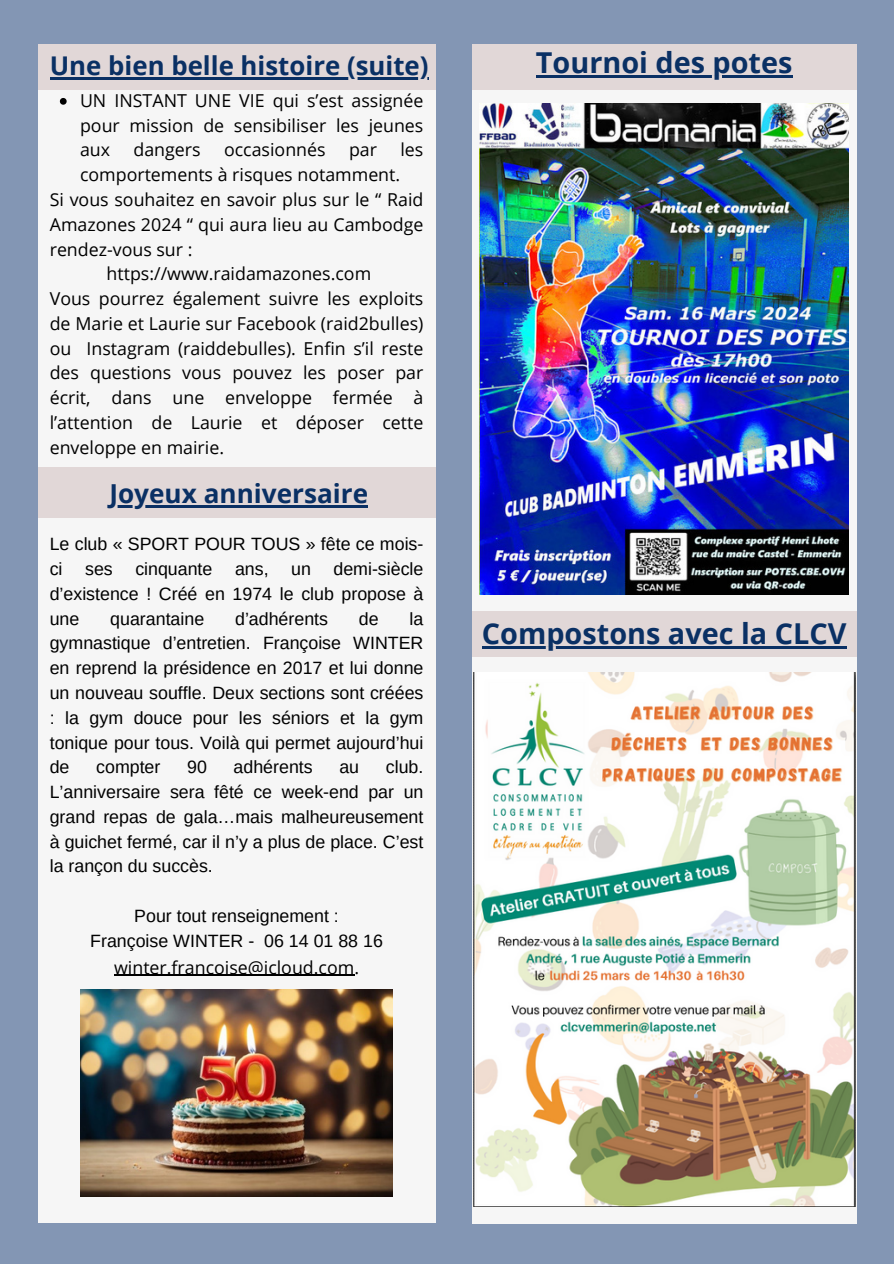
<style>
.page{position:relative;width:894px;height:1264px;background:#fff}
.page>*{position:absolute;margin:0;border:0;box-sizing:border-box;transform-origin:0 0}
.t1{font:700 28.8px "Open Sans";color:#0a3064}
.t2{font:700 26.1px "Open Sans";color:#0a3064}
.t3{font:700 25.8px "Open Sans";color:#0a3064}
.t4{font:17.85px/24.8px "Arimo";color:#000;text-align:justify}
.t5{font:17.85px/24.8px "Open Sans";color:#000;text-align:justify}
</style>
<div class="page">
<div style="left:0;top:0;width:893px;height:1263px;background:#8396b4"></div>
<div style="left:38px;top:90px;width:397px;height:1133px;background:#f6f6f6"></div>
<div style="left:472px;top:58px;width:384px;height:1165px;background:#f6f6f6"></div>
<div style="left:38px;top:44px;width:397px;height:46px;background:#e1d7d7"></div>
<div style="left:472px;top:44px;width:383px;height:46px;background:#e1d7d7"></div>
<img style="left:479px;top:103px;width:369px;height:492px">
<svg style="left:60px;top:98px;width:7px;height:7px"></svg>
<hr style="left:114px;top:974px;width:240px;height:1px;background:#000">
<div style="left:38px;top:467px;width:397px;height:51px;background:#e1d7d7"></div>
<hr style="left:109px;top:505px;width:259px;height:2px;background:#0a3064">
<img style="left:80px;top:989px;width:312px;height:207px">
<div style="left:472px;top:611px;width:383px;height:45px;background:#e1d7d7"></div>
<img style="left:473px;top:672px;width:381px;height:534px">
<hr style="left:50px;top:78px;width:378px;height:2px;background:#0a3064">
<hr style="left:535px;top:76px;width:257px;height:2px;background:#0a3064">
<hr style="left:482px;top:646px;width:364px;height:3px;background:#0a3064">
<p class="t3" style="left:50px;top:48px;width:380px">Une bien belle histoire (suite)</p>
<h1 class="t1" style="left:535px;top:43px;width:258px">Tournoi des potes</h1>
<p class="t5" style="left:80px;top:88px;width:345px">UN INSTANT UNE VIE qui s’est assignée pour mission de sensibiliser les jeunes aux</p>
<p class="t5" style="left:133px;top:137px;width:69px">dangers</p>
<p class="t5" style="left:224px;top:137px;width:103px">occasionnés</p>
<p class="t5" style="left:349px;top:137px;width:30px">par</p>
<p class="t5" style="left:400px;top:137px;width:24px">les</p>
<p class="t5" style="left:80px;top:162px;width:321px">comportements à risques notamment.</p>
<p class="t5" style="left:50px;top:187px;width:375px">Si vous souhaitez en savoir plus sur le “ Raid Amazones 2024 “ qui aura lieu au Cambodge rendez-vous sur :</p>
<p class="t5" style="left:106px;top:261px;width:266px">https://www.raidamazones.com</p>
<p class="t5" style="left:50px;top:286px;width:375px">Vous pourrez également suivre les exploits de Marie et Laurie sur Facebook (raid2bulles) ou Instagram (raiddebulles). Enfin s’il reste des questions vous pouvez les poser par écrit, dans une enveloppe fermée à l’attention de Laurie et déposer cette enveloppe en mairie.</p>
<p class="t2" style="left:109px;top:475px;width:260px">Joyeux anniversaire</p>
<p class="t4" style="left:50px;top:532px;width:375px">Le club « SPORT POUR TOUS » fête ce mois&shy;ci</p>
<p class="t4" style="left:50px;top:556px;width:375px;text-indent:284px">demi-siècle d’existence ! Créé en 1974 le club propose à une</p>
<p class="t4" style="left:85px;top:556px;width:29px">ses</p>
<p class="t4" style="left:135px;top:556px;width:79px">cinquante</p>
<p class="t4" style="left:235px;top:556px;width:35px">ans,</p>
<p class="t4" style="left:291px;top:556px;width:21px">un</p>
<p class="t4" style="left:110px;top:606px;width:95px">quarantaine</p>
<p class="t4" style="left:235px;top:606px;width:94px">d’adhérents</p>
<p class="t4" style="left:359px;top:606px;width:21px">de</p>
<p class="t4" style="left:50px;top:606px;width:375px;text-indent:360px">la gymnastique d’entretien. Françoise WINTER en reprend la présidence en 2017 et lui donne un nouveau souffle. Deux sections sont créées : la gym douce pour les séniors et la gym tonique pour tous. Voilà qui permet aujourd’hui de</p>
<p class="t4" style="left:96px;top:754px;width:66px">compter</p>
<p class="t4" style="left:187px;top:754px;width:21px">90</p>
<p class="t4" style="left:233px;top:754px;width:81px">adhérents</p>
<p class="t4" style="left:339px;top:754px;width:21px">au</p>
<p class="t4" style="left:50px;top:754px;width:375px;text-indent:336px">club.<br>L’anniversaire sera fêté ce week-end par un grand repas de gala…mais malheureusement à guichet fermé, car il n’y a plus de place. C’est la rançon du succès.</p>
<p class="t4" style="left:134px;top:903px;width:206px">Pour tout renseignement :</p>
<p class="t4" style="left:90px;top:928px;width:294px">Françoise WINTER - 06 14 01 88 16</p>
<p class="t5" style="left:114px;top:954px;width:246px">winter.francoise@icloud.com.</p>
<p class="t1" style="left:482px;top:613px;width:366px">Compostons avec la CLCV</p>
</div>
